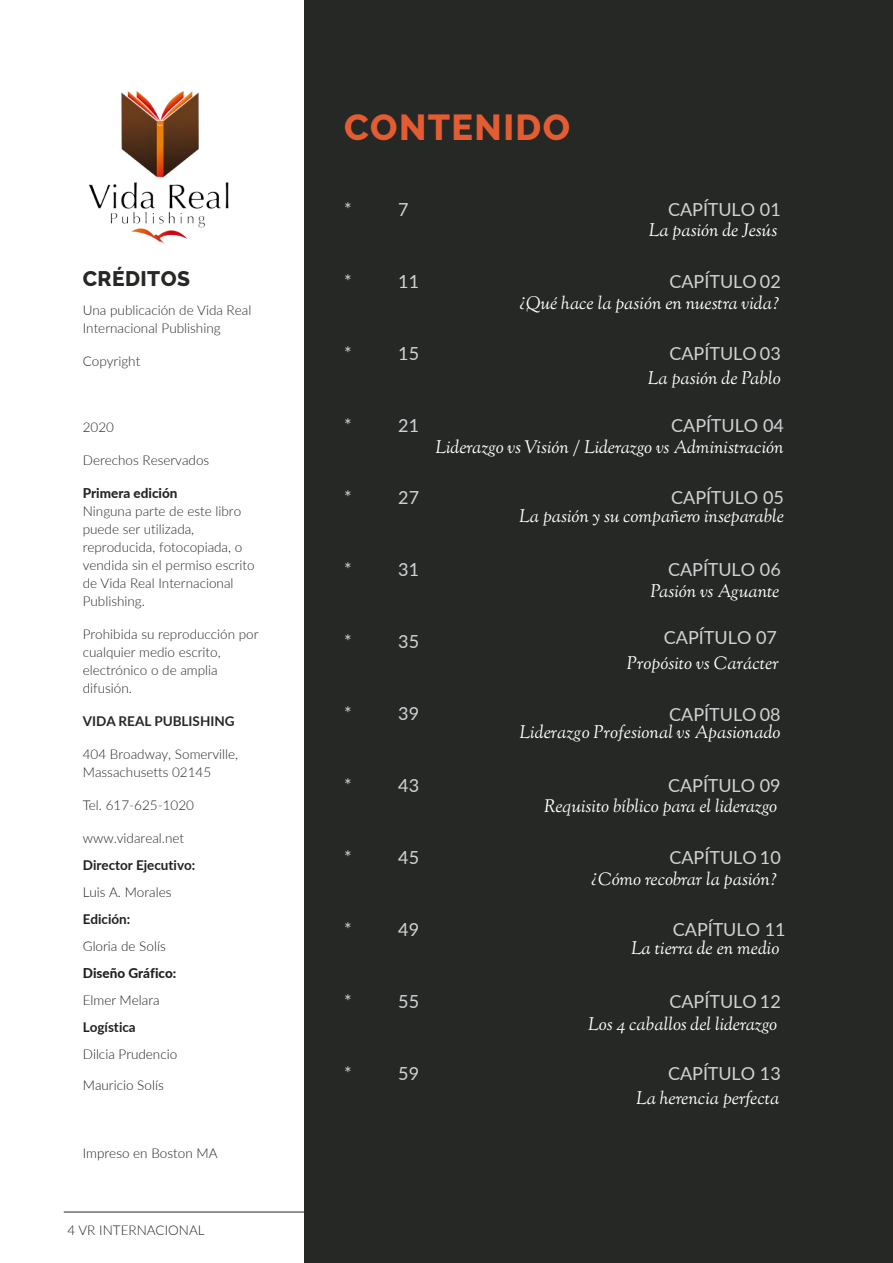
<style>
.page{position:relative;width:893px;height:1263px;background:#fff}
.page>*{position:absolute;margin:0;border:0;box-sizing:border-box;transform-origin:0 0}
.Header_-_Align_Left{font:800 36px "Raleway";letter-spacing:.04em;color:#e45c32}
.Body_Text_-_Align_Le{font:800 21px "Raleway";letter-spacing:.02em;color:#262825}
.t1{font:italic 18px/21.3px "OFL Goudy St M";color:#fff;text-align:right}
.t2{font:18px "Lato";color:#d1d2d4}
.Body_Text_-_Align_Le-2{font:300 13.5px/18px "Lato";color:#262825}
.Body_Text_-_Align_Le-3{font:300 13.5px/27px "Lato";color:#231f20}
.Body_Text_-_Align_Le-4{font:700 13.5px "Lato";color:#262825}
.s1{font-weight:800}
.s2{color:#262825}
.s3{font-weight:700}
.s4{font-family:"Lato";font-style:normal;color:#d1d2d4}
</style>
<div class="page">
<div style="left:305px;top:0;width:588px;height:1263px;background:#262825"></div>
<hr style="left:64px;top:1212px;width:829px;height:1px;background:#262825">
<img style="left:89px;top:91px;width:140px;height:153px">
<p class="Body_Text_-_Align_Le" style="left:83px;top:267px;width:109px">CRÉDITOS</p>
<p class="Body_Text_-_Align_Le-2" style="left:83px;top:300px;width:170px">Una publicación de Vida Real<br>Internacional Publishing</p>
<p class="Body_Text_-_Align_Le-2" style="left:83px;top:351px;width:59px">Copyright</p>
<p class="Body_Text_-_Align_Le-2" style="left:83px;top:417px;width:33px">2020</p>
<p class="Body_Text_-_Align_Le-2" style="left:83px;top:450px;width:128px">Derechos Reservados</p>
<p class="Body_Text_-_Align_Le-2" style="left:83px;top:483px;width:173px"><span class="s1">Primera edición<br></span>Ninguna parte de este libro puede ser utilizada, reproducida, fotocopiada, o vendida sin el permiso escrito de Vida Real Internacional<br>Publishing.</p>
<p class="Body_Text_-_Align_Le-2" style="left:83px;top:624px;width:177px">Prohibida su reproducción por cualquier medio escrito, electrónico o de amplia difusión.</p>
<p class="Body_Text_-_Align_Le-4" style="left:83px;top:711px;width:153px">VIDA REAL PUBLISHING</p>
<p class="Body_Text_-_Align_Le-2" style="left:83px;top:744px;width:157px">404 Broadway, Somerville,<br>Massachusetts 02145</p>
<p class="Body_Text_-_Align_Le-2" style="left:83px;top:795px;width:113px">Tel. 617-625-1020</p>
<p class="Body_Text_-_Align_Le-3" style="left:83px;top:824px;width:114px"><span class="s2">www.vidareal.net<br></span><span class="s3">Director Ejecutivo:<br></span>Luis A. Morales<br><span class="s3">Edición:<br></span>Gloria de Solís<br><span class="s1">Diseño Gráfico:<br></span>Elmer Melara<br><span class="s3">Logística<br></span>Dilcia Prudencio</p>
<p class="Body_Text_-_Align_Le-3" style="left:83px;top:1071px;width:82px">Mauricio Solís</p>
<p class="Body_Text_-_Align_Le-3" style="left:83px;top:1139px;width:136px">Impreso en Boston MA</p>
<p class="Body_Text_-_Align_Le-2" style="left:67px;top:1220px;width:139px">4 VR INTERNACIONAL</p>
<p class="Header_-_Align_Left" style="left:344px;top:107px;width:227px">CONTENIDO</p>
<p class="t2" style="left:344px;top:197px;width:9px">*</p>
<p class="t2" style="left:398px;top:197px;width:12px">7</p>
<p class="t2" style="left:344px;top:269px;width:9px">*</p>
<p class="t2" style="left:398px;top:269px;width:22px">11</p>
<p class="t2" style="left:344px;top:341px;width:9px">*</p>
<p class="t2" style="left:398px;top:341px;width:22px">15</p>
<p class="t2" style="left:344px;top:413px;width:9px">*</p>
<p class="t2" style="left:398px;top:413px;width:22px">21</p>
<p class="t2" style="left:344px;top:485px;width:9px">*</p>
<p class="t2" style="left:398px;top:485px;width:22px">27</p>
<p class="t2" style="left:344px;top:557px;width:9px">*</p>
<p class="t2" style="left:398px;top:557px;width:22px">31</p>
<p class="t2" style="left:344px;top:629px;width:9px">*</p>
<p class="t2" style="left:398px;top:629px;width:22px">35</p>
<p class="t2" style="left:344px;top:701px;width:9px">*</p>
<p class="t2" style="left:398px;top:701px;width:22px">39</p>
<p class="t2" style="left:344px;top:773px;width:9px">*</p>
<p class="t2" style="left:398px;top:773px;width:22px">43</p>
<p class="t2" style="left:344px;top:845px;width:9px">*</p>
<p class="t2" style="left:398px;top:845px;width:22px">45</p>
<p class="t2" style="left:344px;top:917px;width:9px">*</p>
<p class="t2" style="left:398px;top:917px;width:22px">49</p>
<p class="t2" style="left:344px;top:989px;width:9px">*</p>
<p class="t2" style="left:398px;top:989px;width:22px">55</p>
<p class="t2" style="left:344px;top:1061px;width:9px">*</p>
<p class="t2" style="left:398px;top:1061px;width:22px">59</p>
<p class="t1" style="left:649px;top:202px;width:133px;line-height:19.8px"><span class="s4">CAP</span><span class="s4">Í</span><span class="s4">TULO 01<br></span>La pasión de Jesús</p>
<p class="t1" style="left:519px;top:273px;width:263px"><span class="s4">CAPÍTULO</span> <span class="s4">02<br></span>¿Qué hace la pasión en nuestra vida?</p>
<p class="t1" style="left:648px;top:344px;width:134px;line-height:23.9px"><span class="s4">CAPÍTULO</span> <span class="s4">03<br></span>La pasión de Pablo</p>
<p class="t1" style="left:436px;top:417px;width:350px;line-height:20.5px"><span class="s4">CAP</span><span class="s4">Í</span><span class="s4">TULO 04<br></span>Liderazgo vs Visión / Liderazgo vs Administración</p>
<p class="t1" style="left:519px;top:491px;width:266px;line-height:18.3px"><span class="s4">CAP</span><span class="s4">Í</span><span class="s4">TULO 05<br></span>La pasión y su compañero inseparable</p>
<p class="t1" style="left:650px;top:561px;width:132px"><span class="s4">CAP</span><span class="s4">Í</span><span class="s4">TULO 06<br></span>Pasión vs Aguante</p>
<p class="t1" style="left:627px;top:627px;width:153px;line-height:25.2px"><span class="s4">CAP</span><span class="s4">Í</span><span class="s4">TULO 07<br></span>Propósito vs Carácter</p>
<p class="t1" style="left:520px;top:707px;width:262px;line-height:17.4px"><span class="s4">CAPÍTULO</span> <span class="s4">08<br></span>Liderazgo Profesional vs Apasionado</p>
<p class="t1" style="left:544px;top:778px;width:238px;line-height:20.2px"><span class="s4">CAP</span><span class="s4">Í</span><span class="s4">TULO 09<br></span>Requisito bíblico para el liderazgo</p>
<p class="t1" style="left:591px;top:849px;width:191px"><span class="s4">CAPÍTULO</span> <span class="s4">10<br></span>¿Cómo recobrar la pasión?</p>
<p class="t1" style="left:631px;top:923px;width:156px;line-height:18.1px;text-align:left;text-indent:42px"><span class="s4">CAP</span><span class="s4">Í</span><span class="s4">TULO 11<br></span>La tierra de en medio</p>
<p class="t1" style="left:588px;top:993px;width:194px"><span class="s4">CAPÍTULO</span> <span class="s4">12<br></span>Los 4 caballos del liderazgo</p>
<p class="t1" style="left:636px;top:1064px;width:146px;line-height:23.7px"><span class="s4">CAP</span><span class="s4">Í</span><span class="s4">TULO 13<br></span>La herencia perfecta</p>
</div>
